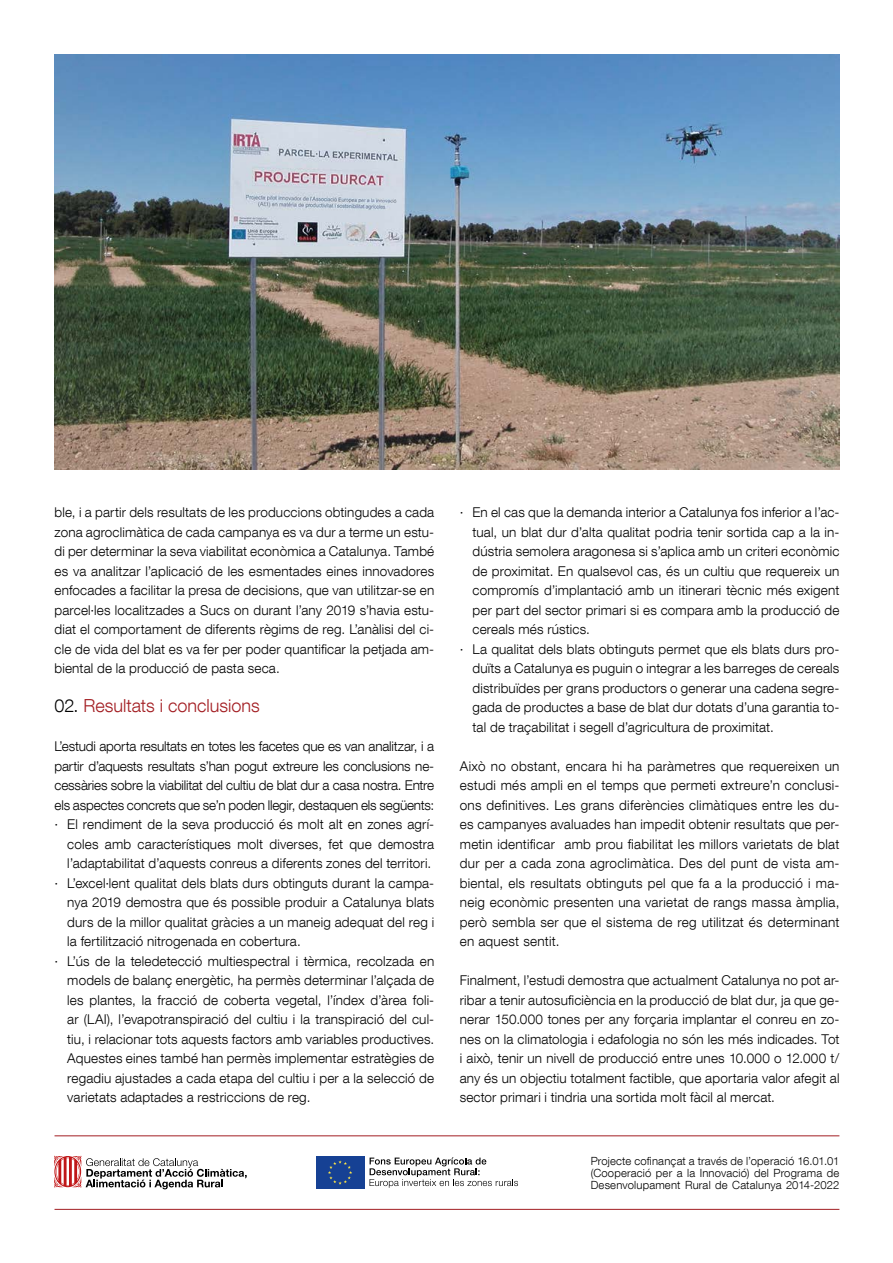
<style>
.page{position:relative;width:893px;height:1263px;background:#fff}
.page>*{position:absolute;margin:0;border:0;box-sizing:border-box;transform-origin:0 0}
.t1{font:300 18px "Helvetica Neue LT Com";color:#a31e23}
.t2{font:300 13.5px/19.5px "Helvetica Neue LT Com";letter-spacing:.01em;color:#000;text-align:justify}
.Note{font:300 11.25px/12px "Helvetica Neue LT Com";letter-spacing:.015em;color:#000;text-align:justify}
.s1{color:#000}
</style>
<div class="page">
<hr style="left:55px;top:1209px;width:784px;height:1px;background:#a31e23">
<hr style="left:55px;top:1135px;width:784px;height:1px;background:#a31e23">
<svg style="left:54px;top:1155px;width:193px;height:34px"></svg>
<div style="left:316px;top:1156px;width:48px;height:33px;background:#164194"></div>
<svg style="left:328px;top:1160px;width:24px;height:24px"></svg>
<svg style="left:370px;top:1157px;width:148px;height:31px"></svg>
<img style="left:55px;top:54px;width:784px;height:415px">
<p class="t2" style="left:55px;top:502px;width:381px">ble, i a partir dels resultats de les produccions obtingudes a cada zona agroclimàtica de cada campanya es va dur a terme un estu&shy;di per determinar la seva viabilitat econòmica a Catalunya. També es va analitzar l’aplicació de les esmentades eines innovadores enfocades a facilitar la presa de decisions, que van utilitzar-se en parcel·les localitzades a Sucs on durant l’any 2019 s’havia estu&shy;diat el comportament de diferents règims de reg. L’anàlisi del ci&shy;cle de vida del blat es va fer per poder quantificar la petjada am&shy;biental de la producció de pasta seca.</p>
<p class="t1" style="left:55px;top:695px;width:207px"><span class="s1">02.</span> Resultats i conclusions</p>
<p class="t2" style="left:55px;top:736px;width:381px">L’estudi aporta resultats en totes les facetes que es van analitzar, i a partir d’aquests resultats s’han pogut extreure les conclusions ne&shy;cessàries sobre la viabilitat del cultiu de blat dur a casa nostra. Entre els aspectes concrets que se’n poden llegir, destaquen els següents:</p>
<p class="t2" style="left:67px;top:814px;width:368px;text-indent:-13px">· El rendiment de la seva producció és molt alt en zones agrí&shy;coles amb característiques molt diverses, fet que demostra l’adaptabilitat d’aquests conreus a diferents zones del territori.</p>
<p class="t2" style="left:67px;top:873px;width:368px;text-indent:-13px">· L’excel·lent qualitat dels blats durs obtinguts durant la campa&shy;nya 2019 demostra que és possible produir a Catalunya blats durs de la millor qualitat gràcies a un maneig adequat del reg i la fertilització nitrogenada en cobertura.</p>
<p class="t2" style="left:67px;top:951px;width:368px;text-indent:-13px">· L’ús de la teledetecció multiespectral i tèrmica, recolzada en models de balanç energètic, ha permès determinar l’alçada de les plantes, la fracció de coberta vegetal, l’índex d’àrea foli&shy;ar (LAI), l’evapotranspiració del cultiu i la transpiració del cul&shy;tiu, i relacionar tots aquests factors amb variables productives.<br>Aquestes eines també han permès implementar estratègies de regadiu ajustades a cada etapa del cultiu i per a la selecció de varietats adaptades a restriccions de reg.</p>
<p class="t2" style="left:472px;top:502px;width:368px;text-indent:-13px">· En el cas que la demanda interior a Catalunya fos inferior a l’ac&shy;tual, un blat dur d’alta qualitat podria tenir sortida cap a la in&shy;dústria semolera aragonesa si s’aplica amb un criteri econòmic de proximitat. En qualsevol cas, és un cultiu que requereix un compromís d’implantació amb un itinerari tècnic més exigent per part del sector primari si es compara amb la producció de cereals més rústics.</p>
<p class="t2" style="left:472px;top:639px;width:368px;text-indent:-13px">· La qualitat dels blats obtinguts permet que els blats durs pro&shy;duïts a Catalunya es puguin o integrar a les barreges de cereals distribuïdes per grans productors o generar una cadena segre&shy;gada de productes a base de blat dur dotats d’una garantia to&shy;tal de traçabilitat i segell d’agricultura de proximitat.</p>
<p class="t2" style="left:460px;top:756px;width:381px">Això no obstant, encara hi ha paràmetres que requereixen un estudi més ampli en el temps que permeti extreure’n conclusi&shy;ons definitives. Les grans diferències climàtiques entre les du&shy;es campanyes avaluades han impedit obtenir resultats que per&shy;metin identificar amb prou fiabilitat les millors varietats de blat dur per a cada zona agroclimàtica. Des del punt de vista am&shy;biental, els resultats obtinguts pel que fa a la producció i ma&shy;neig econòmic presenten una varietat de rangs massa àmplia, però sembla ser que el sistema de reg utilitzat és determinant en aquest sentit.</p>
<p class="t2" style="left:460px;top:970px;width:381px">Finalment, l’estudi demostra que actualment Catalunya no pot ar&shy;ribar a tenir autosuficiència en la producció de blat dur, ja que ge&shy;nerar 150.000 tones per any forçaria implantar el conreu en zo&shy;nes on la climatologia i edafologia no són les més indicades. Tot i això, tenir un nivell de producció entre unes 10.000 o 12.000 t/ any és un objectiu totalment factible, que aportaria valor afegit al sector primari i tindria una sortida molt fàcil al mercat.</p>
<p class="Note" style="left:591px;top:1154px;width:250px">Projecte cofinançat a través de l’operació 16.01.01 (Cooperació per a la Innovació) del Programa de Desenvolupament Rural de Catalunya 2014-2022</p>
</div>
